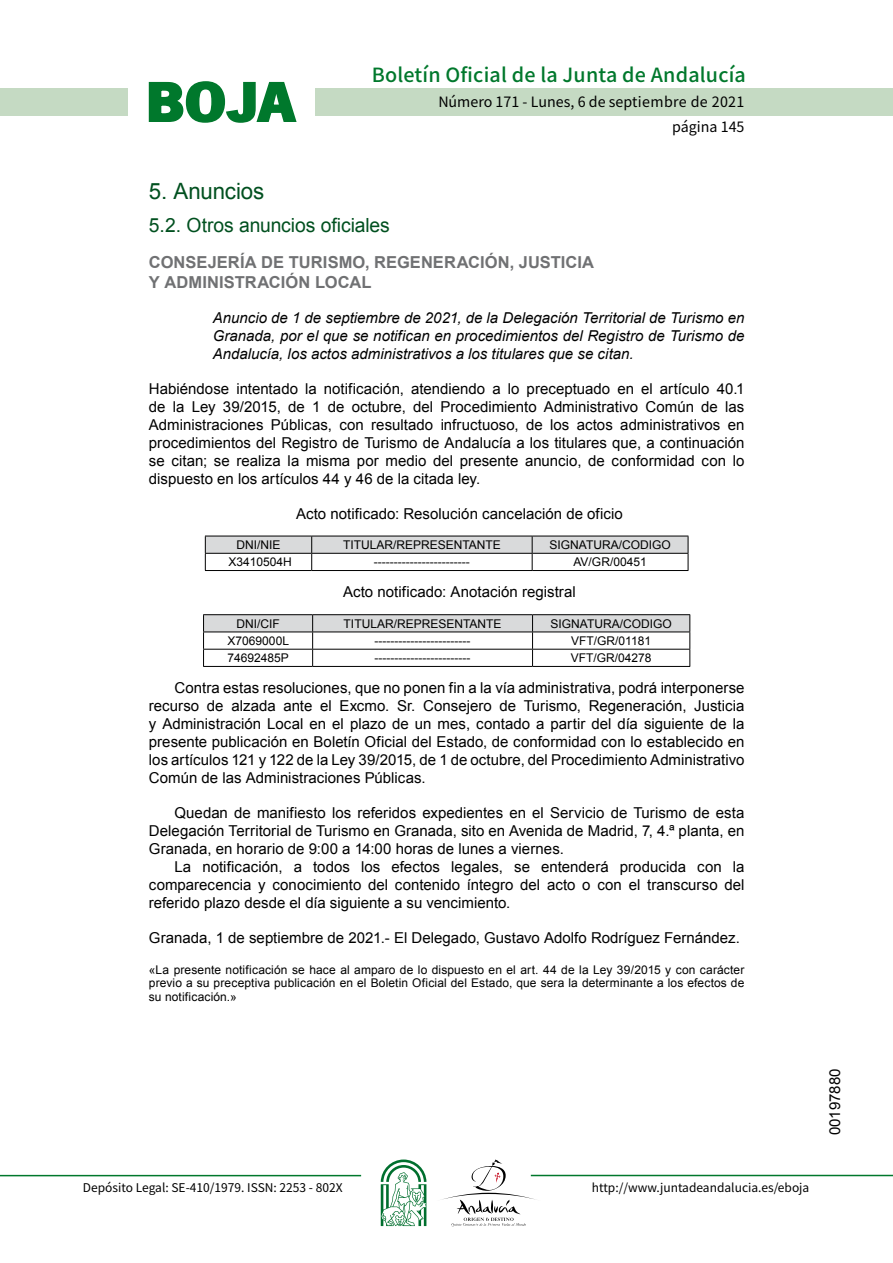
<style>
.page{position:relative;width:893px;height:1263px;background:#fff}
.page>*{position:absolute;margin:0;border:0;box-sizing:border-box;transform-origin:0 0}
.t1{font:700 57.75px "News Got T";color:#00782c;scale:1.14 1}
.t2{font:22.5px "Arial";letter-spacing:-.005em;color:#00501f}
.t3{font:500 19.5px "Noto Sans HK";letter-spacing:.01em;color:#00782c}
.t4{font:19.5px "Arial";letter-spacing:-.005em;color:#00501f}
.t5{font:700 16.5px/19.5px "Arial";letter-spacing:.005em;color:#707173}
.t6{font:15px/18px "Arial";color:#000;text-align:justify}
.t7{font:italic 15px/18px "Arial";color:#000;text-align:justify}
.t8{font:14.25px/24.5px "Noto Sans HK";color:#000;text-align:right}
.t9{font:12px/13.5px "Arial";color:#000;text-align:justify}
.t10{font:12px "Noto Sans HK";color:#000}
</style>
<div class="page">
<div style="left:315px;top:88px;width:577px;height:28px;background:#c5dac3"></div>
<div style="left:0;top:88px;width:128px;height:28px;background:#c5dac3"></div>
<hr style="left:0;top:1175px;width:361px;height:1px;background:#00782c">
<hr style="left:531px;top:1175px;width:361px;height:1px;background:#00782c">
<svg style="left:148px;top:81px;width:149px;height:42px"></svg>
<svg style="left:442px;top:1159px;width:100px;height:67px"></svg>
<svg style="left:381px;top:1160px;width:45px;height:66px"></svg>
<svg style="left:205px;top:536px;width:483px;height:34px"></svg>
<hr style="left:205px;top:570px;width:107px;height:1px;background:#000">
<hr style="left:312px;top:570px;width:220px;height:1px;background:#000">
<hr style="left:532px;top:570px;width:156px;height:1px;background:#000">
<hr style="left:203px;top:614px;width:109px;height:1px;background:#000">
<hr style="left:312px;top:614px;width:220px;height:1px;background:#000">
<hr style="left:532px;top:614px;width:158px;height:1px;background:#000">
<svg style="left:203px;top:615px;width:487px;height:51px"></svg>
<hr style="left:203px;top:666px;width:109px;height:1px;background:#000">
<hr style="left:312px;top:666px;width:220px;height:1px;background:#000">
<hr style="left:532px;top:666px;width:158px;height:1px;background:#000">
<h1 class="t1" style="left:145px;top:68px;width:133px">BOJA</h1>
<h3 class="t3" style="left:372px;top:64px;width:375px">Boletín Oficial de la Junta de Andalucía</h3>
<p class="t8" style="left:438px;top:90px;width:307px">Número 171 - Lunes, 6 de septiembre de 2021 página 145</p>
<h2 class="t2" style="left:149px;top:177px;width:117px">5. Anuncios</h2>
<h3 class="t4" style="left:149px;top:212px;width:242px">5.2. Otros anuncios oficiales</h3>
<p class="t5" style="left:149px;top:253px;width:447px">CONSEJERÍA DE TURISMO, REGENERACIÓN, JUSTICIA<br>Y ADMINISTRACIÓN LOCAL</p>
<p class="t7" style="left:213px;top:309px;width:533px">Anuncio de 1 de septiembre de 2021, de la Delegación Territorial de Turismo en Granada, por el que se notifican en procedimientos del Registro de Turismo de Andalucía, los actos administrativos a los titulares que se citan.</p>
<p class="t6" style="left:149px;top:380px;width:597px">Habiéndose intentado la notificación, atendiendo a lo preceptuado en el artículo 40.1 de la Ley 39/2015, de 1 de octubre, del Procedimiento Administrativo Común de las Administraciones Públicas, con resultado infructuoso, de los actos administrativos en procedimientos del Registro de Turismo de Andalucía a los titulares que, a continuación se citan; se realiza la misma por medio del presente anuncio, de conformidad con lo dispuesto en los artículos 44 y 46 de la citada ley.</p>
<p class="t6" style="left:296px;top:505px;width:328px">Acto notificado: Resolución cancelación de oficio</p>
<p class="t9" style="left:236px;top:538px;width:46px">DNI/NIE</p>
<p class="t9" style="left:343px;top:538px;width:159px">TITULAR/REPRESENTANTE</p>
<p class="t9" style="left:549px;top:538px;width:123px">SIGNATURA/CODIGO</p>
<p class="t9" style="left:228px;top:555px;width:65px">X3410504H</p>
<p class="t9" style="left:374px;top:555px;width:97px">------------------------</p>
<p class="t9" style="left:573px;top:555px;width:75px">AV/GR/00451</p>
<p class="t6" style="left:343px;top:583px;width:234px">Acto notificado: Anotación registral</p>
<p class="t9" style="left:236px;top:617px;width:45px">DNI/CIF</p>
<p class="t9" style="left:343px;top:617px;width:159px">TITULAR/REPRESENTANTE</p>
<p class="t9" style="left:550px;top:617px;width:123px">SIGNATURA/CODIGO</p>
<p class="t9" style="left:227px;top:634px;width:63px">X7069000L</p>
<p class="t9" style="left:374px;top:634px;width:97px">------------------------</p>
<p class="t9" style="left:571px;top:634px;width:81px">VFT/GR/01181</p>
<p class="t9" style="left:227px;top:651px;width:63px">74692485P</p>
<p class="t9" style="left:374px;top:651px;width:97px">------------------------</p>
<p class="t9" style="left:571px;top:651px;width:82px">VFT/GR/04278</p>
<p class="t6" style="left:149px;top:679px;width:597px;text-indent:26px">Contra estas resoluciones, que no ponen fin a la vía administrativa, podrá interponerse recurso de alzada ante el Excmo. Sr. Consejero de Turismo, Regeneración, Justicia y Administración Local en el plazo de un mes, contado a partir del día siguiente de la presente publicación en Boletín Oficial del Estado, de conformidad con lo establecido en los artículos 121 y 122 de la Ley 39/2015, de 1 de octubre, del Procedimiento Administrativo Común de las Administraciones Públicas.</p>
<p class="t6" style="left:149px;top:804px;width:597px;text-indent:26px">Quedan de manifiesto los referidos expedientes en el Servicio de Turismo de esta Delegación Territorial de Turismo en Granada, sito en Avenida de Madrid, 7, 4.ª planta, en Granada, en horario de 9:00 a 14:00 horas de lunes a viernes.</p>
<p class="t6" style="left:149px;top:858px;width:597px;text-indent:26px">La notificación, a todos los efectos legales, se entenderá producida con la comparecencia y conocimiento del contenido íntegro del acto o con el transcurso del referido plazo desde el día siguiente a su vencimiento.</p>
<p class="t6" style="left:149px;top:929px;width:592px">Granada, 1 de septiembre de 2021.- El Delegado, Gustavo Adolfo Rodríguez Fernández.</p>
<p class="t9" style="left:149px;top:963px;width:597px">«La presente notificación se hace al amparo de lo dispuesto en el art. 44 de la Ley 39/2015 y con carácter previo a su preceptiva publicación en el Boletin Oficial del Estado, que sera la determinante a los efectos de su notificación.»</p>
<p class="t10" style="left:83px;top:1181px;width:261px">Depósito Legal: SE-410/1979. ISSN: 2253 - 802X</p>
<p class="t10" style="left:592px;top:1181px;width:219px">http://www.juntadeandalucia.es/eboja</p>
<p class="t6" style="left:826px;top:1135px;width:68px;rotate:-90deg">00197880</p>
</div>
